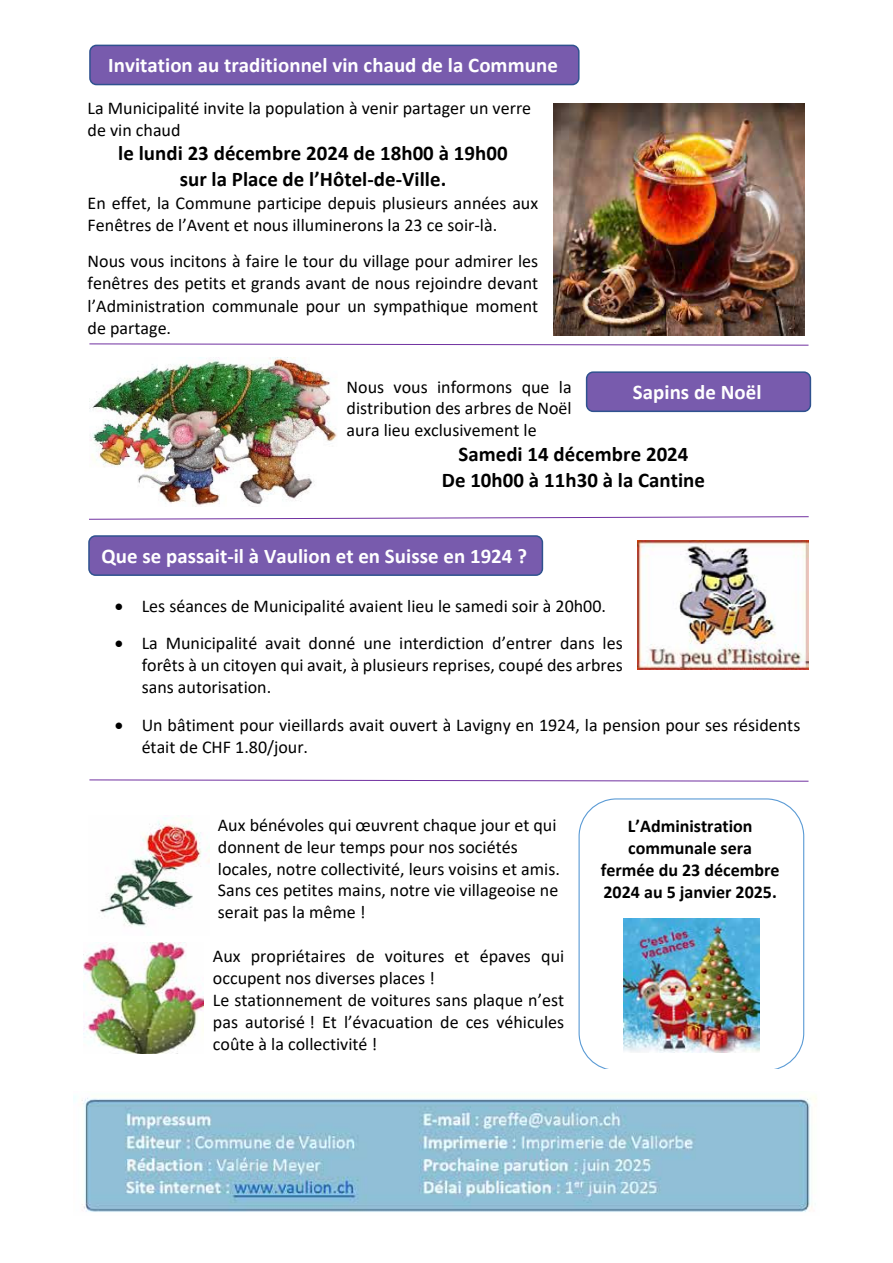
<style>
.page{position:relative;width:893px;height:1263px;background:#fff}
.page>*{position:absolute;margin:0;border:0;box-sizing:border-box;transform-origin:0 0}
.t1{font:700 20.85px/25.5px "Calibri";letter-spacing:.005em;color:#000;text-align:center}
.t2{font:700 20.85px "Calibri";color:#fff}
.t3{font:18px/21.9px "Calibri";color:#000}
.t4{font:700 18px/21.9px "Calibri";color:#000;text-align:center}
</style>
<div class="page">
<svg style="left:579px;top:798px;width:225px;height:271px"></svg>
<img style="left:624px;top:918px;width:135px;height:134px">
<img style="left:100px;top:818px;width:109px;height:108px">
<img style="left:84px;top:942px;width:120px;height:111px">
<div style="left:90px;top:45px;width:489px;height:40px;background:#785bad;border-radius:7px"></div>
<div style="left:89px;top:45px;width:491px;height:40px;border:2px solid #2f528f;border-radius:7px"></div>
<svg style="left:89px;top:516px;width:720px;height:4px"></svg>
<div style="left:587px;top:372px;width:223px;height:39px;background:#785bad;border-radius:7px"></div>
<div style="left:586px;top:371px;width:225px;height:41px;border:2px solid #2f528f;border-radius:7px"></div>
<img style="left:553px;top:103px;width:251px;height:232px">
<img style="left:89px;top:357px;width:248px;height:150px">
<svg style="left:89px;top:343px;width:720px;height:3px"></svg>
<div style="left:89px;top:536px;width:453px;height:39px;background:#785bad;border-radius:7px"></div>
<div style="left:88px;top:535px;width:455px;height:41px;border:2px solid #2f528f;border-radius:7px"></div>
<svg style="left:89px;top:779px;width:720px;height:3px"></svg>
<img style="left:638px;top:540px;width:170px;height:130px">
<img style="left:73px;top:1096px;width:744px;height:116px">
<p class="t2" style="left:108px;top:51px;width:451px">Invitation au traditionnel vin chaud de la Commune</p>
<p class="t3" style="left:88px;top:96px;width:445px">La Municipalité invite la population à venir partager un verre de vin chaud</p>
<p class="t1" style="left:118px;top:140px;width:391px">le lundi 23 décembre 2024 de 18h00 à 19h00 sur la Place de l’Hôtel-de-Ville.</p>
<p class="t3" style="left:88px;top:192px;width:452px">En effet, la Commune participe depuis plusieurs années aux<br>Fenêtres de l’Avent et nous illuminerons la 23 ce soir-là.</p>
<p class="t3" style="left:88px;top:250px;width:452px;text-align:justify">Nous vous incitons à faire le tour du village pour admirer les fenêtres des petits et grands avant de nous rejoindre devant l’Administration communale pour un sympathique moment de partage.</p>
<p class="t3" style="left:347px;top:375px;width:227px;text-align:justify">Nous vous informons que la distribution des arbres de Noël aura lieu exclusivement le</p>
<p class="t1" style="left:442px;top:441px;width:265px;line-height:26px">Samedi 14 décembre 2024<br>De 10h00 à 11h30 à la Cantine</p>
<p class="t2" style="left:633px;top:377px;width:130px">Sapins de Noël</p>
<p class="t2" style="left:101px;top:541px;width:427px">Que se passait-il à Vaulion et en Suisse en 1924 ?</p>
<p class="t3" style="left:115px;top:594px;width:493px">• Les séances de Municipalité avaient lieu le samedi soir à 20h00.</p>
<p class="t3" style="left:142px;top:632px;width:483px;text-align:justify;text-indent:-27px">• La Municipalité avait donné une interdiction d’entrer dans les forêts à un citoyen qui avait, à plusieurs reprises, coupé des arbres sans autorisation.</p>
<p class="t3" style="left:142px;top:713px;width:660px;text-indent:-27px">• Un bâtiment pour vieillards avait ouvert à Lavigny en 1924, la pension pour ses résidents était de CHF 1.80/jour.</p>
<p class="t3" style="left:218px;top:813px;width:344px">Aux bénévoles qui œuvrent chaque jour et qui donnent de leur temps pour nos sociétés locales, notre collectivité, leurs voisins et amis.<br>Sans ces petites mains, notre vie villageoise ne serait pas la même !</p>
<p class="t3" style="left:213px;top:945px;width:353px">Aux propriétaires de voitures et épaves qui occupent nos diverses places !<br>Le stationnement de voitures sans plaque n’est pas autorisé ! Et l’évacuation de ces véhicules coûte à la collectivité !</p>
<p class="t4" style="left:601px;top:815px;width:180px">L’Administration communale sera fermée du 23 décembre<br>2024 au 5 janvier 2025.</p>
</div>
